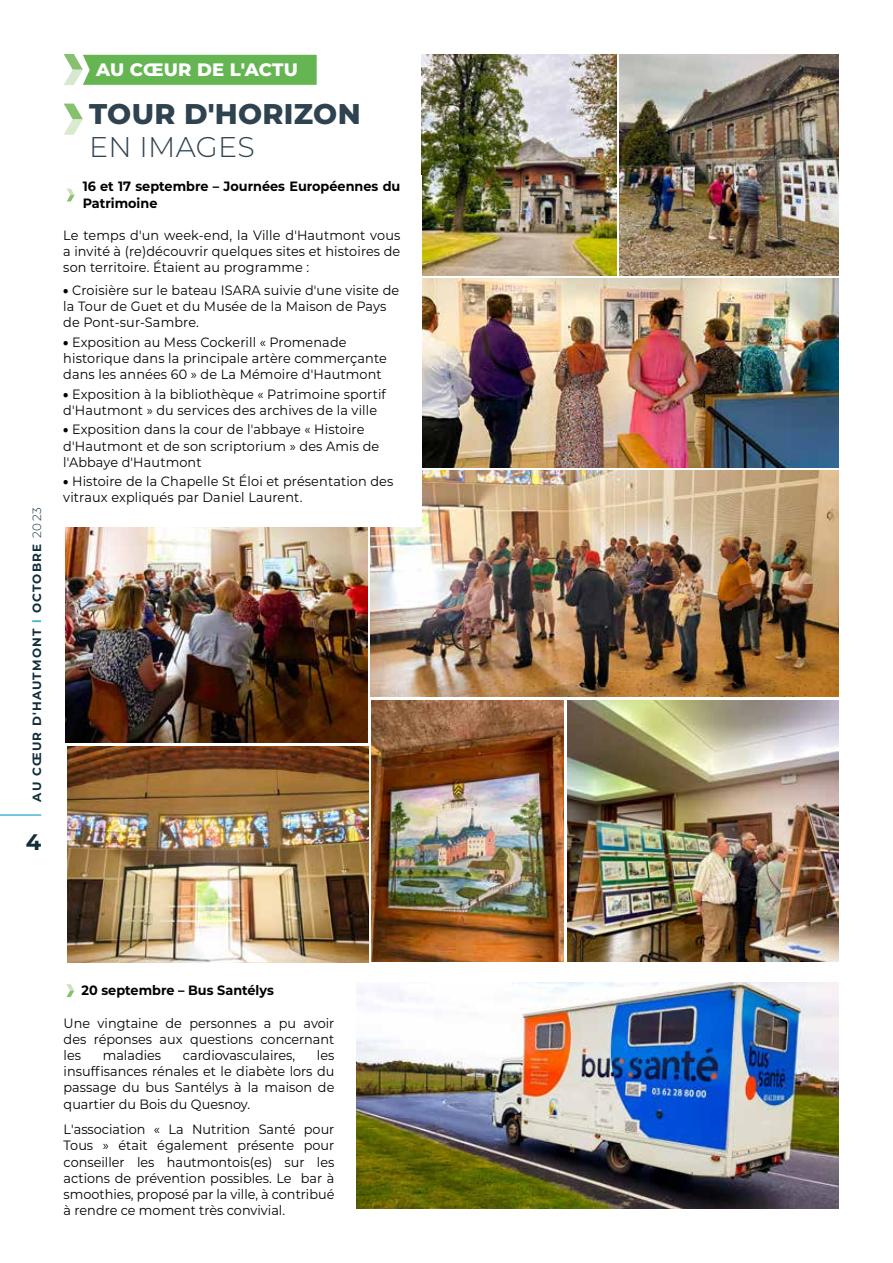
<style>
.page{position:relative;width:893px;height:1263px;background:#fff}
.page>*{position:absolute;margin:0;border:0;box-sizing:border-box;transform-origin:0 0}
.t1{font:800 28.5px "Montserrat";letter-spacing:.01em;color:#2f424f}
.t2{font:300 28.5px "Montserrat";letter-spacing:.01em;color:#2f424f}
.t3{font:700 22.5px "Montserrat";color:#112e3b}
.t4{font:800 18px "Montserrat";color:#fff}
.t5{font:13.5px/16.2px "Montserrat";letter-spacing:.01em;color:#000;scale:.95 1}
.t6{font:700 13.5px/16.2px "Montserrat";color:#000;scale:.95 1}
.t7{font:700 12px "Montserrat";letter-spacing:.1em;color:#112e3b}
.s1{color:#4ab5d4}
.s2{font-weight:300}
.s3{font-weight:900}
</style>
<div class="page">
<hr style="left:0;top:814px;width:41px;height:2px;background:#4ab5d4">
<svg style="left:64px;top:54px;width:253px;height:31px;background:#74bb63"></svg>
<svg style="left:64px;top:104px;width:19px;height:31px"></svg>
<img style="left:422px;top:54px;width:195px;height:221px">
<img style="left:422px;top:279px;width:417px;height:189px">
<img style="left:66px;top:527px;width:302px;height:215px">
<img style="left:619px;top:54px;width:220px;height:221px">
<img style="left:567px;top:700px;width:272px;height:261px">
<img style="left:371px;top:471px;width:468px;height:226px">
<img style="left:356px;top:982px;width:483px;height:227px">
<div style="left:54px;top:176px;width:368px;height:350px;background:#fff"></div>
<svg style="left:66px;top:984px;width:8px;height:13px"></svg>
<svg style="left:67px;top:189px;width:8px;height:12px"></svg>
<img style="left:68px;top:746px;width:300px;height:216px">
<img style="left:372px;top:700px;width:191px;height:262px">
<p class="t7" style="left:28px;top:801px;width:296px;rotate:-90deg">AU CŒUR D'HAUTMONT <span class="s1">l</span> OCTOBRE <span class="s2">2023</span></p>
<h2 class="t3" style="left:26px;top:826px;width:17px">4</h2>
<h3 class="t4" style="left:96px;top:57px;width:203px">AU CŒUR DE L'ACTU</h3>
<h1 class="t1" style="left:89px;top:93px;width:273px">TOUR D'HORIZON</h1>
<h1 class="t2" style="left:89px;top:128px;width:167px">EN IMAGES</h1>
<p class="t6" style="left:83px;top:178px;width:336px">16 et 17 septembre – Journées Européennes du<br>Patrimoine</p>
<p class="t5" style="left:63px;top:227px;width:356px;text-align:justify">Le temps d'un week-end, la Ville d'Hautmont vous a invité à (re)découvrir quelques sites et histoires de son territoire. Étaient au programme :</p>
<p class="t5" style="left:63px;top:281px;width:355px"><span class="s3">•</span> Croisière sur le bateau ISARA suivie d'une visite de la Tour de Guet et du Musée de la Maison de Pays de Pont-sur-Sambre.</p>
<p class="t5" style="left:63px;top:333px;width:342px"><span class="s3">•</span> Exposition au Mess Cockerill « Promenade historique dans la principale artère commerçante dans les années 60 » de La Mémoire d'Hautmont</p>
<p class="t5" style="left:63px;top:385px;width:341px"><span class="s3">•</span> Exposition à la bibliothèque « Patrimoine sportif d'Hautmont » du services des archives de la ville</p>
<p class="t5" style="left:63px;top:421px;width:334px"><span class="s3">•</span> Exposition dans la cour de l'abbaye « Histoire d'Hautmont et de son scriptorium » des Amis de l'Abbaye d'Hautmont</p>
<p class="t5" style="left:63px;top:473px;width:349px"><span class="s3">•</span> Histoire de la Chapelle St Éloi et présentation des vitraux expliqués par Daniel Laurent.</p>
<p class="t6" style="left:82px;top:981px;width:204px">20 septembre – Bus Santélys</p>
<p class="t5" style="left:64px;top:1014px;width:287px;text-align:justify">Une vingtaine de personnes a pu avoir des réponses aux questions concernant les</p>
<p class="t5" style="left:64px;top:1046px;width:287px;text-align:justify;text-indent:253px">les insuffisances rénales et le diabète lors du passage du bus Santélys à la maison de quartier du Bois du Quesnoy.</p>
<p class="t5" style="left:64px;top:1121px;width:287px;text-align:justify">L'association « La Nutrition Santé pour Tous » était également présente pour conseiller les hautmontois(es) sur les actions de prévention possibles. Le bar à smoothies, proposé par la ville, à contribué à rendre ce moment très convivial.</p>
<p class="t5" style="left:103px;top:1046px;width:63px">maladies</p>
<p class="t5" style="left:183px;top:1046px;width:120px">cardiovasculaires,</p>
</div>
